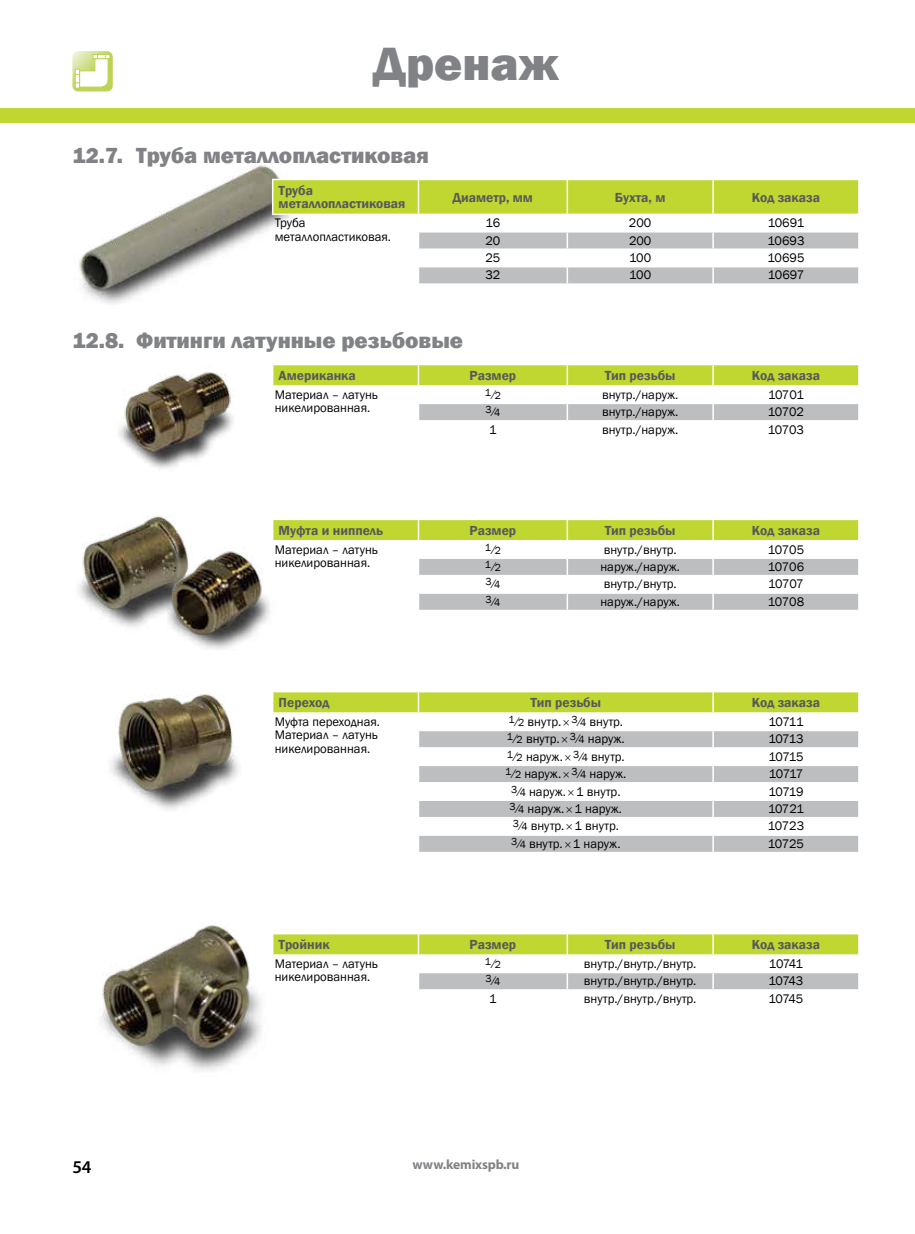
<style>
.page{position:relative;width:915px;height:1234px;background:#fff}
.page>*{position:absolute;margin:0;border:0;box-sizing:border-box;transform-origin:0 0}
.t1{font:800 48px "Franklin Gothic";color:#808285}
.Chapter_X_x{font:800 22.5px "Franklin Gothic";color:#808285}
.t2{font:600 18px "Myriad Pro";color:#000}
.header_center{font:600 13.5px "Franklin Gothic";color:#58595b}
.header_left{font:600 13.5px/13.5px "Franklin Gothic";color:#58595b}
.t3{font:700 13.5px "Myriad Pro";letter-spacing:-.01em;color:#808285}
.Table_center{font:12.75px "Franklin Gothic";color:#000}
.Table_left{font:12.75px/13.5px "Franklin Gothic";color:#000}
.Table_center-2{font:10.5px "Franklin Gothic";color:#000}
.s1{font-size:12.75px}
.s2{font-size:10.5px}
</style>
<div class="page">
<div style="left:0;top:108px;width:914px;height:15px;background:#bfd730"></div>
<svg style="left:72px;top:51px;width:41px;height:40px"></svg>
<svg style="left:75px;top:69px;width:5px;height:19px"></svg>
<svg style="left:75px;top:74px;width:5px;height:9px"></svg>
<img style="left:79px;top:165px;width:201px;height:139px">
<svg style="left:272px;top:179px;width:587px;height:105px"></svg>
<hr style="left:417px;top:283px;width:150px;height:2px;background:#fff">
<hr style="left:567px;top:283px;width:145px;height:2px;background:#fff">
<hr style="left:712px;top:283px;width:147px;height:2px;background:#fff">
<svg style="left:272px;top:364px;width:587px;height:57px"></svg>
<svg style="left:273px;top:519px;width:586px;height:90px"></svg>
<svg style="left:272px;top:933px;width:587px;height:57px"></svg>
<img style="left:119px;top:372px;width:114px;height:97px">
<img style="left:78px;top:516px;width:107px;height:112px">
<img style="left:167px;top:546px;width:112px;height:103px">
<img style="left:110px;top:694px;width:129px;height:116px">
<img style="left:101px;top:924px;width:160px;height:147px">
<svg style="left:272px;top:691px;width:587px;height:160px"></svg>
<h1 class="t1" style="left:374px;top:32px;width:186px">Дренаж</h1>
<p class="Chapter_X_x" style="left:72px;top:140px;width:358px">12.7. Труба металлопластиковая</p>
<p class="header_left" style="left:278px;top:184px;width:128px">Труба металлопластиковая</p>
<p class="header_center" style="left:452px;top:189px;width:82px">Диаметр, мм</p>
<p class="header_center" style="left:614px;top:189px;width:52px">Бухта, м</p>
<p class="header_center" style="left:751px;top:189px;width:70px">Код заказа</p>
<p class="Table_left" style="left:275px;top:216px;width:118px">Труба металлопластиковая.</p>
<p class="Table_center" style="left:485px;top:215px;width:16px">16</p>
<p class="Table_center" style="left:628px;top:215px;width:24px">200</p>
<p class="Table_center" style="left:767px;top:215px;width:38px">10691</p>
<p class="Table_center" style="left:485px;top:232px;width:16px">20</p>
<p class="Table_center" style="left:628px;top:232px;width:24px">200</p>
<p class="Table_center" style="left:767px;top:232px;width:38px">10693</p>
<p class="Table_center" style="left:485px;top:250px;width:16px">25</p>
<p class="Table_center" style="left:629px;top:250px;width:24px">100</p>
<p class="Table_center" style="left:767px;top:250px;width:38px">10695</p>
<p class="Table_center" style="left:485px;top:267px;width:16px">32</p>
<p class="Table_center" style="left:629px;top:267px;width:24px">100</p>
<p class="Table_center" style="left:767px;top:267px;width:38px">10697</p>
<p class="Chapter_X_x" style="left:72px;top:325px;width:392px">12.8. Фитинги латунные резьбовые</p>
<p class="header_left" style="left:278px;top:369px;width:79px">Американка</p>
<p class="header_center" style="left:469px;top:367px;width:48px">Размер</p>
<p class="header_center" style="left:604px;top:367px;width:72px">Тип резьбы</p>
<p class="header_center" style="left:751px;top:367px;width:70px">Код заказа</p>
<p class="Table_left" style="left:275px;top:388px;width:104px">Материал – латунь никелированная.</p>
<p class="Table_center-2" style="left:484px;top:387px;width:17px">1<span class="s1">⁄</span>2</p>
<p class="Table_center" style="left:602px;top:386px;width:78px">внутр./наруж.</p>
<p class="Table_center" style="left:767px;top:386px;width:37px">10701</p>
<p class="Table_center-2" style="left:485px;top:404px;width:16px">3<span class="s1">⁄</span>4</p>
<p class="Table_center" style="left:602px;top:404px;width:78px">внутр./наруж.</p>
<p class="Table_center" style="left:767px;top:404px;width:38px">10702</p>
<p class="Table_center" style="left:489px;top:421px;width:9px">1</p>
<p class="Table_center" style="left:602px;top:421px;width:78px">внутр./наруж.</p>
<p class="Table_center" style="left:767px;top:421px;width:38px">10703</p>
<p class="header_left" style="left:278px;top:523px;width:106px">Муфта и ниппель</p>
<p class="header_center" style="left:469px;top:522px;width:48px">Размер</p>
<p class="header_center" style="left:604px;top:522px;width:72px">Тип резьбы</p>
<p class="header_center" style="left:751px;top:522px;width:70px">Код заказа</p>
<p class="Table_left" style="left:275px;top:542px;width:104px">Материал – латунь никелированная.</p>
<p class="Table_center-2" style="left:484px;top:542px;width:17px">1<span class="s1">⁄</span>2</p>
<p class="Table_center" style="left:603px;top:541px;width:75px">внутр./внутр.</p>
<p class="Table_center" style="left:767px;top:541px;width:38px">10705</p>
<p class="Table_center-2" style="left:484px;top:559px;width:17px">1<span class="s1">⁄</span>2</p>
<p class="Table_center" style="left:600px;top:558px;width:81px">наруж./наруж.</p>
<p class="Table_center" style="left:767px;top:558px;width:38px">10706</p>
<p class="Table_center-2" style="left:485px;top:576px;width:16px">3<span class="s1">⁄</span>4</p>
<p class="Table_center" style="left:603px;top:576px;width:75px">внутр./внутр.</p>
<p class="Table_center" style="left:768px;top:576px;width:37px">10707</p>
<p class="Table_center-2" style="left:485px;top:594px;width:16px">3<span class="s1">⁄</span>4</p>
<p class="Table_center" style="left:600px;top:593px;width:81px">наруж./наруж.</p>
<p class="Table_center" style="left:767px;top:593px;width:38px">10708</p>
<p class="header_left" style="left:278px;top:695px;width:52px">Переход</p>
<p class="header_center" style="left:530px;top:694px;width:72px">Тип резьбы</p>
<p class="header_center" style="left:751px;top:694px;width:70px">Код заказа</p>
<p class="Table_left" style="left:275px;top:715px;width:107px">Муфта переходная.<br>Материал – латунь никелированная.</p>
<p class="Table_center" style="left:508px;top:713px;width:116px"><sup>1</sup> ⁄<span class="s2">2</span> внутр. <sup>3</sup>⁄<span class="s2">4</span> внутр.</p>
<p class="Table_center" style="left:768px;top:713px;width:36px">10711</p>
<p class="Table_center" style="left:506px;top:731px;width:119px"><sup>1</sup> ⁄<span class="s2">2</span> внутр. <sup>3</sup>⁄<span class="s2">4</span> наруж.</p>
<p class="Table_center" style="left:768px;top:731px;width:37px">10713</p>
<p class="Table_center" style="left:506px;top:748px;width:119px"><sup>1</sup> ⁄<span class="s2">2</span> наруж. <sup>3</sup>⁄<span class="s2">4</span> внутр.</p>
<p class="Table_center" style="left:768px;top:748px;width:36px">10715</p>
<p class="Table_center" style="left:505px;top:765px;width:123px"><sup>1</sup> ⁄<span class="s2">2</span> наруж. <sup>3</sup>⁄<span class="s2">4</span> наруж.</p>
<p class="Table_center" style="left:768px;top:765px;width:36px">10717</p>
<p class="Table_center" style="left:511px;top:783px;width:111px"><sup>3</sup>⁄<span class="s2">4</span> наруж. 1 внутр.</p>
<p class="Table_center" style="left:768px;top:783px;width:37px">10719</p>
<p class="Table_center" style="left:509px;top:800px;width:114px"><sup>3</sup>⁄<span class="s2">4</span> наруж. 1 наруж.</p>
<p class="Table_center" style="left:767px;top:800px;width:37px">10721</p>
<p class="Table_center" style="left:512px;top:818px;width:108px"><sup>3</sup>⁄<span class="s2">4</span> внутр. 1 внутр.</p>
<p class="Table_center" style="left:767px;top:818px;width:38px">10723</p>
<p class="Table_center" style="left:511px;top:835px;width:111px"><sup>3</sup>⁄<span class="s2">4</span> внутр. 1 наруж.</p>
<p class="Table_center" style="left:767px;top:835px;width:38px">10725</p>
<p class="header_left" style="left:278px;top:937px;width:52px">Тройник</p>
<p class="header_center" style="left:469px;top:936px;width:48px">Размер</p>
<p class="header_center" style="left:604px;top:936px;width:72px">Тип резьбы</p>
<p class="header_center" style="left:751px;top:936px;width:70px">Код заказа</p>
<p class="Table_left" style="left:275px;top:956px;width:104px">Материал – латунь никелированная.</p>
<p class="Table_center-2" style="left:484px;top:956px;width:17px">1<span class="s1">⁄</span>2</p>
<p class="Table_center" style="left:583px;top:955px;width:114px">внутр./внутр./внутр.</p>
<p class="Table_center" style="left:768px;top:955px;width:36px">10741</p>
<p class="Table_center-2" style="left:485px;top:973px;width:16px">3<span class="s1">⁄</span>4</p>
<p class="Table_center" style="left:583px;top:972px;width:114px">внутр./внутр./внутр.</p>
<p class="Table_center" style="left:768px;top:972px;width:36px">10743</p>
<p class="Table_center" style="left:489px;top:990px;width:9px">1</p>
<p class="Table_center" style="left:583px;top:990px;width:114px">внутр./внутр./внутр.</p>
<p class="Table_center" style="left:768px;top:990px;width:36px">10745</p>
<h3 class="t2" style="left:72px;top:1154px;width:21px">54</h3>
<p class="t3" style="left:412px;top:1155px;width:108px">www.kemixspb.ru</p>
</div>
